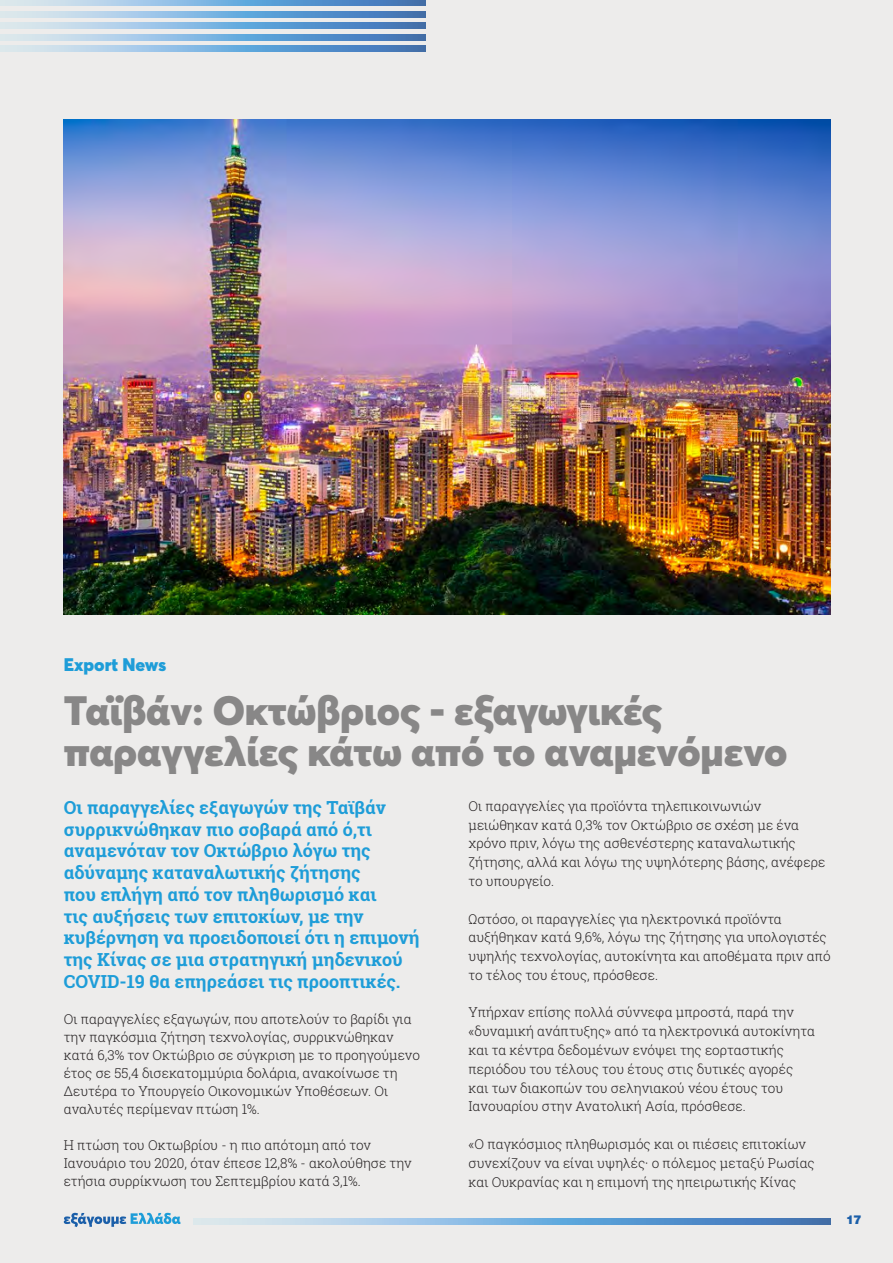
<style>
.page{position:relative;width:893px;height:1263px;background:#edeceb}
.page>*{position:absolute;margin:0;border:0;box-sizing:border-box;transform-origin:0 0}
.t1{font:900 40.5px/40.5px "Averta";color:#888787}
.t2{font:700 18px/21.6px "Roboto Slab";color:#1e9dd8}
.t3{font:900 18px "Averta";color:#1e9dd8}
.t4{font:300 13.5px/18.8px "Roboto Slab";color:#231f20}
.t5{font:900 12px "UB Helvetica";color:#1b5fa9}
</style>
<div class="page">
<svg style="left:0;top:0;width:426px;height:6px;background:#83b0d9"></svg>
<svg style="left:0;top:23px;width:426px;height:6px;background:#83b0d9"></svg>
<svg style="left:0;top:46px;width:426px;height:5px;background:#83b0d9"></svg>
<svg style="left:0;top:11px;width:426px;height:6px;background:#83b0d9"></svg>
<svg style="left:0;top:34px;width:426px;height:6px;background:#83b0d9"></svg>
<svg style="left:64px;top:1213px;width:117px;height:14px"></svg>
<svg style="left:194px;top:1219px;width:637px;height:5px;background:#83b0d9"></svg>
<img style="left:64px;top:119px;width:767px;height:495px">
<h2 class="t3" style="left:64px;top:653px;width:104px">Export News</h2>
<h1 class="t1" style="left:64px;top:690px;width:725px">Ταϊβάν: Οκτώβριος - εξαγωγικές παραγγελίες κάτω από το αναμενόμενο</h1>
<p class="t2" style="left:64px;top:797px;width:357px">Οι παραγγελίες εξαγωγών της Ταϊβάν συρρικνώθηκαν πιο σοβαρά από ό,τι αναμενόταν τον Οκτώβριο λόγω της αδύναμης καταναλωτικής ζήτησης<br>που επλήγη από τον πληθωρισμό και<br>τις αυξήσεις των επιτοκίων, με την κυβέρνηση να προειδοποιεί ότι η επιμονή της Κίνας σε μια στρατηγική μηδενικού COVID-19 θα επηρεάσει τις προοπτικές.</p>
<p class="t4" style="left:64px;top:1009px;width:358px;line-height:18.1px">Οι παραγγελίες εξαγωγών, που αποτελούν το βαρίδι για την παγκόσμια ζήτηση τεχνολογίας, συρρικνώθηκαν κατά 6,3% τον Οκτώβριο σε σύγκριση με το προηγούμενο έτος σε 55,4 δισεκατομμύρια δολάρια, ανακοίνωσε τη Δευτέρα το Υπουργείο Οικονομικών Υποθέσεων. Οι αναλυτές περίμεναν πτώση 1%.</p>
<p class="t4" style="left:64px;top:1136px;width:350px;line-height:18.1px">Η πτώση του Οκτωβρίου - η πιο απότομη από τον<br>Ιανουάριο του 2020, όταν έπεσε 12,8% - ακολούθησε την ετήσια συρρίκνωση του Σεπτεμβρίου κατά 3,1%.</p>
<p class="t4" style="left:468px;top:796px;width:358px">Οι παραγγελίες για προϊόντα τηλεπικοινωνιών μειώθηκαν κατά 0,3% τον Οκτώβριο σε σχέση με ένα χρόνο πριν, λόγω της ασθενέστερης καταναλωτικής ζήτησης, αλλά και λόγω της υψηλότερης βάσης, ανέφερε το υπουργείο.</p>
<p class="t4" style="left:468px;top:909px;width:364px">Ωστόσο, οι παραγγελίες για ηλεκτρονικά προϊόντα αυξήθηκαν κατά 9,6%, λόγω της ζήτησης για υπολογιστές υψηλής τεχνολογίας, αυτοκίνητα και αποθέματα πριν από το τέλος του έτους, πρόσθεσε.</p>
<p class="t4" style="left:468px;top:1003px;width:348px">Υπήρχαν επίσης πολλά σύννεφα μπροστά, παρά την «δυναμική ανάπτυξης» από τα ηλεκτρονικά αυτοκίνητα και τα κέντρα δεδομένων ενόψει της εορταστικής περιόδου του τέλους του έτους στις δυτικές αγορές και των διακοπών του σεληνιακού νέου έτους του Ιανουαρίου στην Ανατολική Ασία, πρόσθεσε.</p>
<p class="t4" style="left:468px;top:1134px;width:348px">«Ο παγκόσμιος πληθωρισμός και οι πιέσεις επιτοκίων συνεχίζουν να είναι υψηλές· ο πόλεμος μεταξύ Ρωσίας και Ουκρανίας και η επιμονή της ηπειρωτικής Κίνας</p>
<p class="t5" style="left:846px;top:1212px;width:17px">17</p>
</div>
